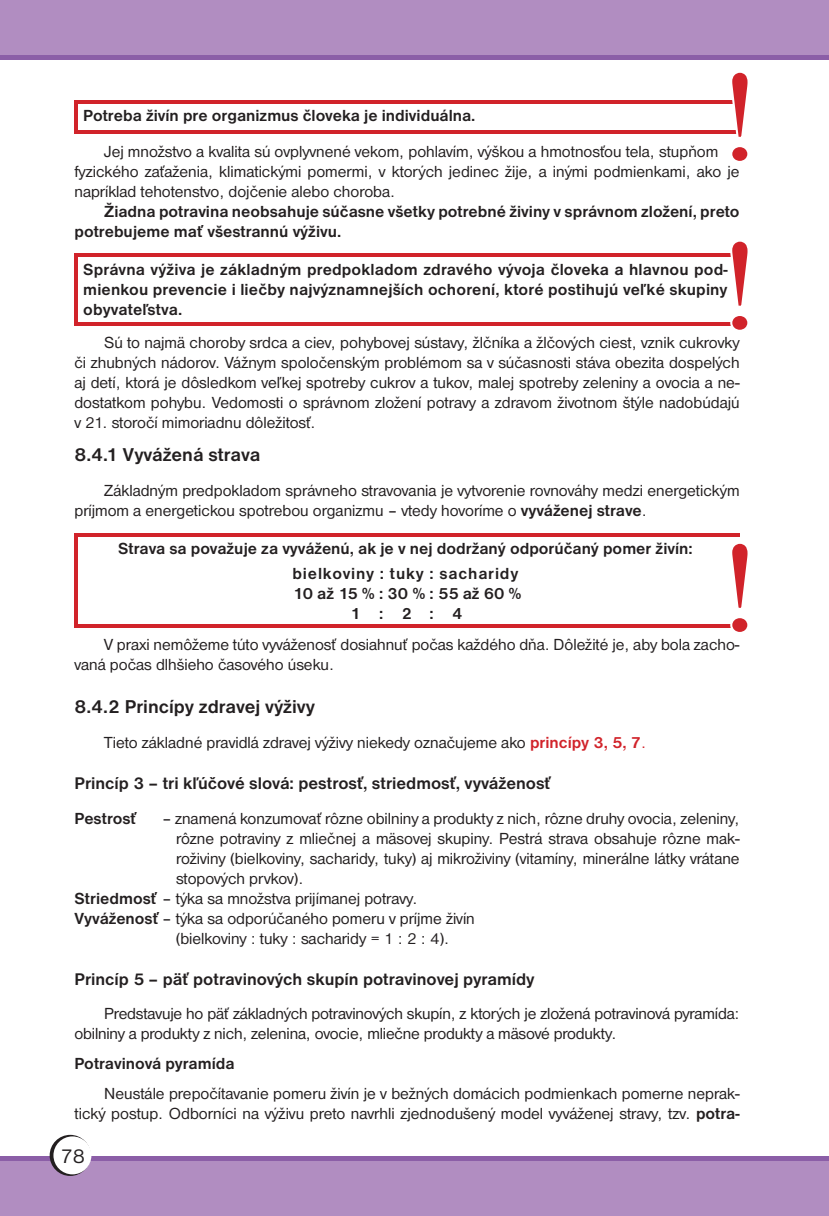
<style>
.page{position:relative;width:829px;height:1216px;background:#fff}
.page>*{position:absolute;margin:0;border:0;box-sizing:border-box;transform-origin:0 0}
.t1{font:21px "Nimbus San DEE";color:#231f20}
.t2{font:700 19.25px "Nimbus San DEE";color:#231f20}
.t3{font:700 17.5px "Nimbus San DEE";color:#231f20}
.t4{font:16.62px/19.9px "Nimbus San DEE";color:#231f20}
.t5{font:700 16.62px/19.9px "Nimbus San DEE";color:#231f20;text-align:center}
.s1{font-weight:700}
.s2{font-weight:700;color:#d1232a}
.s3{color:#d1232a}
</style>
<div class="page">
<div style="left:0;top:1156px;width:828px;height:59px;background:#b18dc1"></div>
<hr style="left:0;top:1156px;width:828px;height:4px;background:#8b5ea7">
<svg style="left:50px;top:1134px;width:41px;height:41px"></svg>
<div style="left:53px;top:1136px;width:38px;height:38px;background:#fff;border-radius:50%"></div>
<div style="left:0;top:0;width:828px;height:60px;background:#b18dc1"></div>
<div style="left:0;top:55px;width:828px;height:5px;background:#8b5ea7"></div>
<hr style="left:74px;top:100px;width:665px;height:4px;background:#d1232a">
<hr style="left:74px;top:104px;width:4px;height:26px;background:#d1232a">
<hr style="left:74px;top:130px;width:665px;height:4px;background:#d1232a">
<hr style="left:74px;top:253px;width:665px;height:4px;background:#d1232a">
<hr style="left:74px;top:257px;width:4px;height:65px;background:#d1232a">
<hr style="left:74px;top:322px;width:665px;height:3px;background:#d1232a">
<hr style="left:74px;top:533px;width:665px;height:3px;background:#d1232a">
<hr style="left:74px;top:536px;width:4px;height:88px;background:#d1232a">
<hr style="left:74px;top:624px;width:665px;height:3px;background:#d1232a">
<svg style="left:732px;top:72px;width:16px;height:89px"></svg>
<svg style="left:730px;top:241px;width:18px;height:89px"></svg>
<svg style="left:730px;top:543px;width:18px;height:89px"></svg>
<p class="t5" style="left:83px;top:106px;width:394px">Potreba živín pre organizmus človeka je individuálna.</p>
<p class="t4" style="left:74px;top:141px;width:666px;text-indent:30px">Jej množstvo a kvalita sú ovplyvnené vekom, pohlavím, výškou a hmotnosťou tela, stupňom fyzického zaťaženia, klimatickými pomermi, v ktorých jedinec žije, a inými podmienkami, ako je napríklad tehotenstvo, dojčenie alebo choroba.</p>
<p class="t5" style="left:74px;top:201px;width:666px;text-align:left;text-indent:30px">Žiadna potravina neobsahuje súčasne všetky potrebné živiny v správnom zložení, preto potrebujeme mať všestrannú výživu.</p>
<p class="t5" style="left:83px;top:259px;width:646px;text-align:justify">Správna výživa je základným predpokladom zdravého vývoja človeka a hlavnou pod&shy;mienkou prevencie i liečby najvýznamnejších ochorení, ktoré postihujú veľké skupiny obyvateľstva.</p>
<p class="t4" style="left:74px;top:333px;width:666px;text-align:justify;text-indent:30px">Sú to najmä choroby srdca a ciev, pohybovej sústavy, žlčníka a žlčových ciest, vznik cukrovky či zhubných nádorov. Vážnym spoločenským problémom sa v súčasnosti stáva obezita dospelých aj detí, ktorá je dôsledkom veľkej spotreby cukrov a tukov, malej spotreby zeleniny a ovocia a ne&shy;dostatkom pohybu. Vedomosti o správnom zložení potravy a zdravom životnom štýle nadobúdajú v 21. storočí mimoriadnu dôležitosť.</p>
<p class="t2" style="left:74px;top:444px;width:187px">8.4.1 Vyvážená strava</p>
<p class="t4" style="left:74px;top:480px;width:666px;text-indent:30px">Základným predpokladom správneho stravovania je vytvorenie rovnováhy medzi energetickým príjmom a energetickou spotrebou organizmu – vtedy hovoríme o <span class="s1">vyváženej strave</span>.</p>
<p class="t5" style="left:118px;top:536px;width:576px;line-height:24.8px">Strava sa považuje za vyváženú, ak je v nej dodržaný odporúčaný pomer živín: bielkoviny : tuky : sacharidy</p>
<p class="t5" style="left:293px;top:583px;width:230px">10 až 15 % : 30 % : 55 až 60 %<br>1:2:4</p>
<p class="t4" style="left:74px;top:635px;width:666px;text-indent:30px">V praxi nemôžeme túto vyváženosť dosiahnuť počas každého dňa. Dôležité je, aby bola zacho&shy;vaná počas dlhšieho časového úseku.</p>
<p class="t2" style="left:74px;top:696px;width:242px">8.4.2 Princípy zdravej výživy</p>
<p class="t4" style="left:104px;top:733px;width:543px">Tieto základné pravidlá zdravej výživy niekedy označujeme ako <span class="s2">princípy 3, 5, 7</span><span class="s3">.</span></p>
<p class="t3" style="left:74px;top:773px;width:478px">Princíp 3 – tri kľúčové slová: pestrosť, striedmosť, vyváženosť</p>
<p class="t5" style="left:74px;top:808px;width:64px">Pestrosť</p>
<p class="t4" style="left:162px;top:808px;width:579px">– znamená konzumovať rôzne obilniny a produkty z nich, rôzne druhy ovocia, zeleniny,</p>
<p class="t4" style="left:176px;top:828px;width:565px">rôzne potraviny z mliečnej a mäsovej skupiny. Pestrá strava obsahuje rôzne mak-</p>
<p class="t4" style="left:176px;top:848px;width:565px">roživiny (bielkoviny, sacharidy, tuky) aj mikroživiny (vitamíny, minerálne látky vrátane</p>
<p class="t4" style="left:176px;top:868px;width:129px">stopových prvkov).</p>
<p class="t4" style="left:74px;top:888px;width:344px"><span class="s1">Striedmosť</span> – týka sa množstva prijímanej potravy.</p>
<p class="t4" style="left:74px;top:908px;width:402px"><span class="s1">Vyváženosť</span> – týka sa odporúčaného pomeru v príjme živín</p>
<p class="t4" style="left:176px;top:928px;width:274px">(bielkoviny : tuky : sacharidy = 1 : 2 : 4).</p>
<p class="t3" style="left:74px;top:968px;width:461px">Princíp 5 – päť potravinových skupín potravinovej pyramídy</p>
<p class="t4" style="left:74px;top:1004px;width:666px;text-indent:30px">Predstavuje ho päť základných potravinových skupín, z ktorých je zložená potravinová pyramída: obilniny a produkty z nich, zelenina, ovocie, mliečne produkty a mäsové produkty.</p>
<p class="t5" style="left:74px;top:1053px;width:162px">Potravinová pyramída</p>
<p class="t4" style="left:74px;top:1083px;width:666px;text-align:right">Neustále prepočítavanie pomeru živín je v bežných domácich podmienkach pomerne neprak&shy;tický postup. Odborníci na výživu preto navrhli zjednodušený model vyváženej stravy, tzv. <span class="s1">potra-</span></p>
<p class="t1" style="left:61px;top:1144px;width:26px">78</p>
</div>
